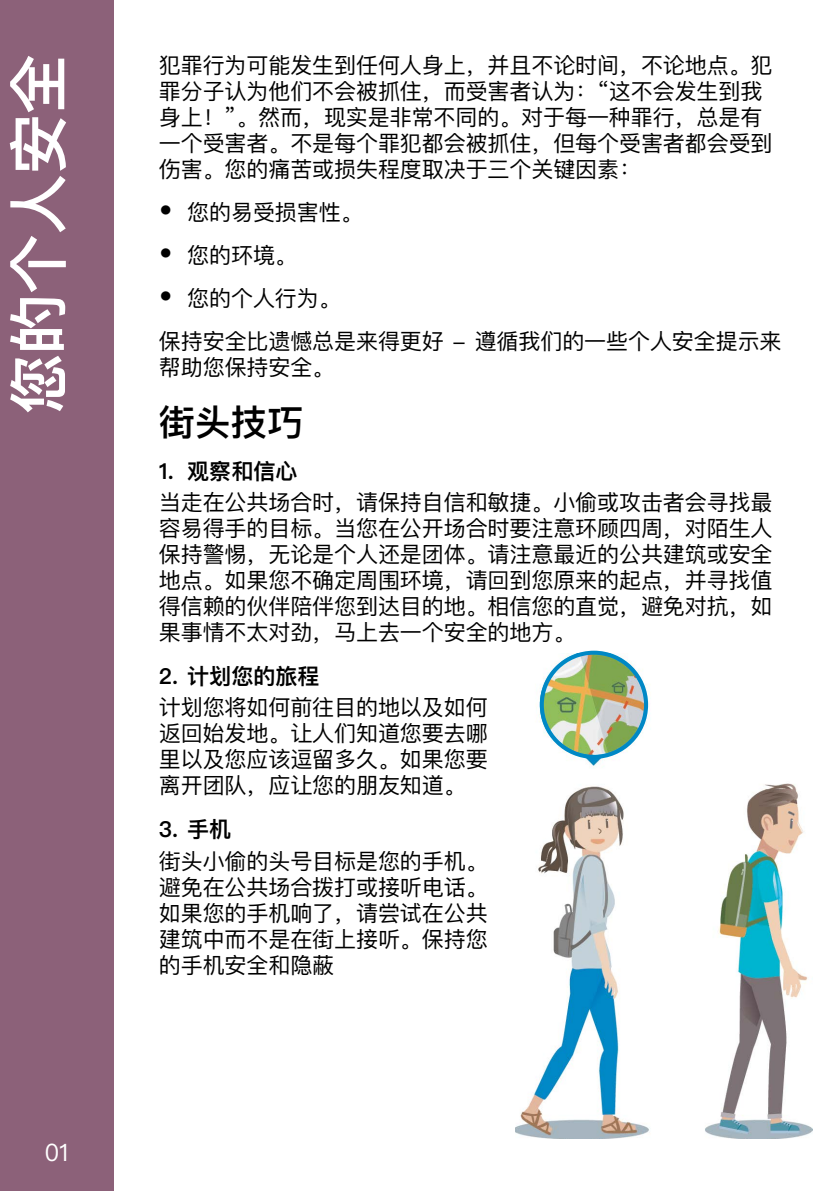
<style>
.page{position:relative;width:840px;height:1191px;background:#fff}
.page>*{position:absolute;margin:0;border:0;box-sizing:border-box;transform-origin:0 0}
.t1{font:600 60px "Ping Fang SC";color:#fff}
.t2{font:600 36px "Ping Fang SC";color:#000}
.t3{font:24px "Ping Fang SC";color:#fff}
.t4{font:22px/26px "Ping Fang SC";letter-spacing:-.005em;color:#000;text-align:justify}
.t5{font:600 22px "Ping Fang SC";color:#000}
.s1{font-size:28px}
</style>
<div class="page">
<hr style="left:839px;top:0;width:1px;height:1191px;background:#8c6179">
<div style="left:0;top:0;width:113px;height:1191px;background:#8c6179"></div>
<img style="left:515px;top:684px;width:296px;height:454px">
<img style="left:539px;top:650px;width:108px;height:109px">
<h1 class="t1" style="left:1px;top:414px;width:362px;rotate:-90deg">您的个人安全</h1>
<p class="t3" style="left:45px;top:1137px;width:26px">01</p>
<p class="t4" style="left:159px;top:52px;width:615px;text-align:left">犯罪行为可能发生到任何人身上，并且不论时间，不论地点。犯罪分子认为他们不会被抓住，而受害者认为：“这不会发生到我身上！”。然而，现实是非常不同的。对于每一种罪行，总是有一个受害者。不是每个罪犯都会被抓住，但每个受害者都会受到伤害。您的痛苦或损失程度取决于三个关键因素：</p>
<p class="t4" style="left:159px;top:199px;width:205px"><span class="s1">•</span> 您的易受损害性。</p>
<p class="t4" style="left:159px;top:242px;width:139px"><span class="s1">•</span> 您的环境。</p>
<p class="t4" style="left:159px;top:276px;width:624px;line-height:43px"><span class="s1">•</span> 您的个人行为。<br>保持安全比遗憾总是来得更好 - 遵循我们的一些个人安全提示来</p>
<p class="t4" style="left:159px;top:354px;width:177px">帮助您保持安全。</p>
<h2 class="t2" style="left:159px;top:400px;width:145px">街头技巧</h2>
<p class="t5" style="left:159px;top:457px;width:140px">1. 观察和信心</p>
<p class="t4" style="left:159px;top:489px;width:615px">当走在公共场合时，请保持自信和敏捷。小偷或攻击者会寻找最容易得手的目标。当您在公开场合时要注意环顾四周，对陌生人保持警惕，无论是个人还是团体。请注意最近的公共建筑或安全地点。如果您不确定周围环境，请回到您原来的起点，并寻找值得信赖的伙伴陪伴您到达目的地。相信您的直觉，避免对抗，如果事情不太对劲，马上去一个安全的地方。</p>
<p class="t5" style="left:159px;top:662px;width:162px">2. 计划您的旅程</p>
<p class="t4" style="left:159px;top:694px;width:330px">计划您将如何前往目的地以及如何返回始发地。让人们知道您要去哪里以及您应该逗留多久。如果您要离开团队，应让您的朋友知道。</p>
<p class="t5" style="left:159px;top:815px;width:74px">3. 手机</p>
<p class="t4" style="left:159px;top:847px;width:330px">街头小偷的头号目标是您的手机。避免在公共场合拨打或接听电话。如果您的手机响了，请尝试在公共建筑中而不是在街上接听。保持您的手机安全和隐蔽</p>
</div>
